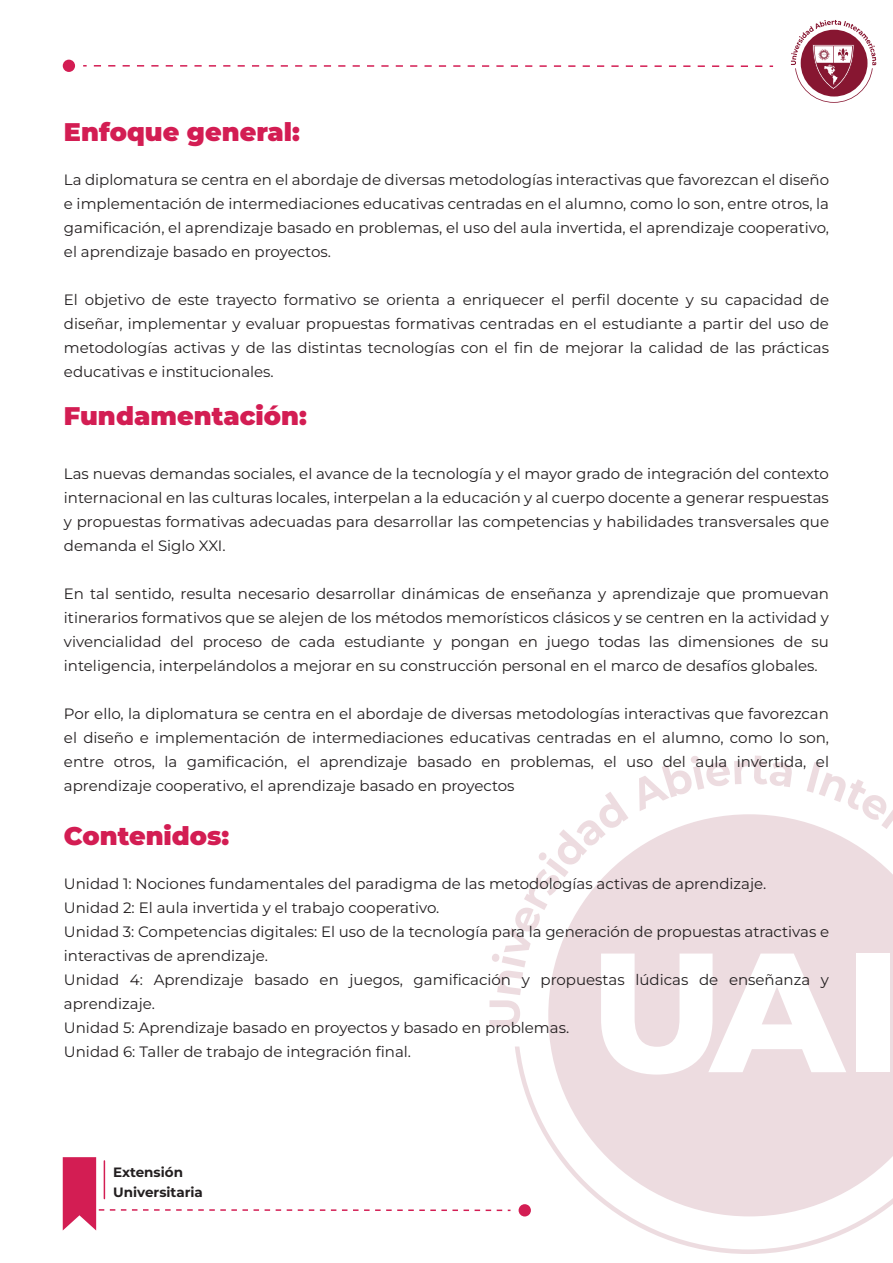
<style>
.page{position:relative;width:893px;height:1263px;background:#fff}
.page>*{position:absolute;margin:0;border:0;box-sizing:border-box;transform-origin:0 0}
.t1{font:900 25.5px "Montserrat";color:#d31d53}
.t2{font:15px/24px "Montserrat";color:#231f20;text-align:justify}
.t3{font:700 13.5px/20.9px "Montserrat";color:#231f20}
</style>
<div class="page">
<svg style="left:94px;top:65px;width:679px;height:2px"></svg>
<div style="left:63px;top:60px;width:12px;height:12px;background:#d31d53;border-radius:50%"></div>
<svg style="left:62px;top:755px;width:831px;height:499px"></svg>
<div style="left:519px;top:1204px;width:12px;height:12px;background:#d31d53;border-radius:50%"></div>
<svg style="left:791px;top:20px;width:85px;height:83px"></svg>
<h1 class="t1" style="left:64px;top:113px;width:237px">Enfoque general:</h1>
<p class="t2" style="left:64px;top:167px;width:767px">La diplomatura se centra en el abordaje de diversas metodologías interactivas que favorezcan el diseño e implementación de intermediaciones educativas centradas en el alumno, como lo son, entre otros, la gamificación, el aprendizaje basado en problemas, el uso del aula invertida, el aprendizaje cooperativo, el aprendizaje basado en proyectos.</p>
<p class="t2" style="left:64px;top:287px;width:767px">El objetivo de este trayecto formativo se orienta a enriquecer el perfil docente y su capacidad de diseñar, implementar y evaluar propuestas formativas centradas en el estudiante a partir del uso de metodologías activas y de las distintas tecnologías con el fin de mejorar la calidad de las prácticas educativas e institucionales.</p>
<h1 class="t1" style="left:64px;top:397px;width:244px">Fundamentación:</h1>
<p class="t2" style="left:64px;top:461px;width:767px">Las nuevas demandas sociales, el avance de la tecnología y el mayor grado de integración del contexto internacional en las culturas locales, interpelan a la educación y al cuerpo docente a generar respuestas y propuestas formativas adecuadas para desarrollar las competencias y habilidades transversales que demanda el Siglo XXI.</p>
<p class="t2" style="left:64px;top:581px;width:766px">En tal sentido, resulta necesario desarrollar dinámicas de enseñanza y aprendizaje que promuevan itinerarios formativos que se alejen de los métodos memorísticos clásicos y se centren en la actividad y vivencialidad del proceso de cada estudiante y pongan en juego todas las dimensiones de su inteligencia, interpelándolos a mejorar en su construcción personal en el marco de desafíos globales.</p>
<p class="t2" style="left:64px;top:701px;width:767px">Por ello, la diplomatura se centra en el abordaje de diversas metodologías interactivas que favorezcan el diseño e implementación de intermediaciones educativas centradas en el alumno, como lo son, entre otros, la gamificación, el aprendizaje basado en problemas, el uso del aula invertida, el aprendizaje cooperativo, el aprendizaje basado en proyectos</p>
<h1 class="t1" style="left:64px;top:817px;width:167px">Contenidos:</h1>
<p class="t2" style="left:64px;top:871px;width:767px;text-align:left">Unidad 1: Nociones fundamentales del paradigma de las metodologías activas de aprendizaje.<br>Unidad 2: El aula invertida y el trabajo cooperativo.<br>Unidad 3: Competencias digitales: El uso de la tecnología para la generación de propuestas atractivas e interactivas de aprendizaje.<br>Unidad 4: Aprendizaje basado en juegos, gamificación y propuestas lúdicas de enseñanza y aprendizaje.<br>Unidad 5: Aprendizaje basado en proyectos y basado en problemas.<br>Unidad 6: Taller de trabajo de integración final.</p>
<p class="t3" style="left:113px;top:1160px;width:91px">Extensión<br>Universitaria</p>
</div>
